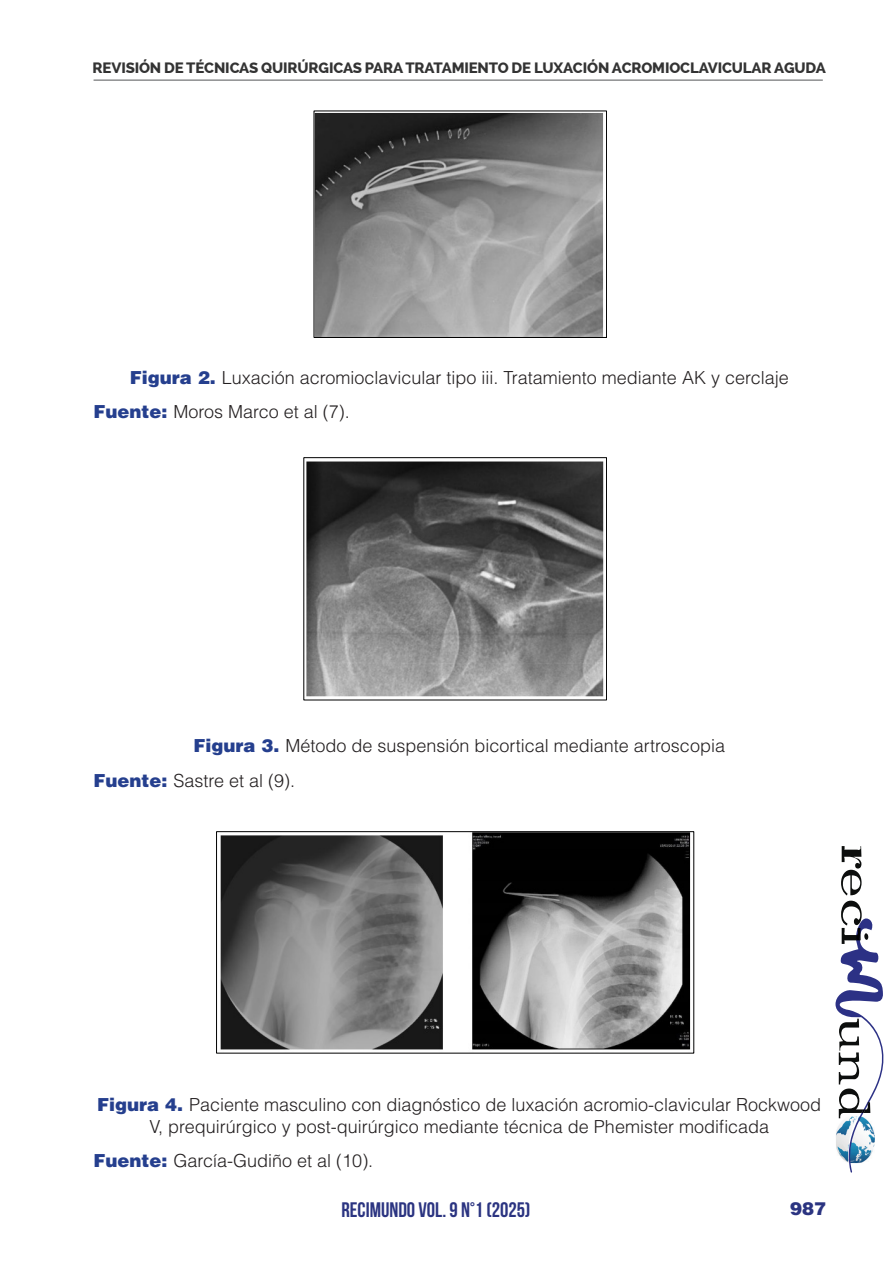
<style>
.page{position:relative;width:893px;height:1263px;background:#fff}
.page>*{position:absolute;margin:0;border:0;box-sizing:border-box;transform-origin:0 0}
.t1{font:700 21px "Bebas Neue";color:#2b3481}
.t2{font:300 18px/21.6px "Helvetica LT Std";color:#231f20;text-align:center}
.t3{font:900 18px "Helvetica LT Std";color:#2b3481}
.t4{font:800 15px "Raleway";letter-spacing:-.01em;color:#333}
.s1{font-weight:900;color:#253f8e}
</style>
<div class="page">
<hr style="left:94px;top:80px;width:729px;height:1px;background:#545557">
<svg style="left:841px;top:846px;width:20px;height:49px"></svg>
<svg style="left:835px;top:901px;width:49px;height:272px"></svg>
<img style="left:316px;top:113px;width:288px;height:223px">
<div style="left:314px;top:111px;width:293px;height:227px;border:1px solid #000"></div>
<img style="left:306px;top:461px;width:298px;height:236px">
<div style="left:303px;top:457px;width:304px;height:243px;border:1px solid #000"></div>
<img style="left:220px;top:833px;width:471px;height:217px">
<div style="left:216px;top:831px;width:478px;height:222px;border:1px solid #000"></div>
<p class="t4" style="left:92px;top:60px;width:735px">REVISIÓN DE TÉCNICAS QUIRÚRGICAS PARA TRATAMIENTO DE LUXACIÓN ACROMIOCLAVICULAR AGUDA</p>
<p class="t2" style="left:130px;top:366px;width:660px"><span class="s1">Figura 2.</span> Luxación acromioclavicular tipo iii. Tratamiento mediante AK y cerclaje</p>
<p class="t2" style="left:94px;top:401px;width:258px"><span class="s1">Fuente:</span> Moros Marco et al (7).</p>
<p class="t2" style="left:193px;top:735px;width:533px"><span class="s1">Figura 3.</span> Método de suspensión bicortical mediante artroscopia</p>
<p class="t2" style="left:94px;top:769px;width:203px"><span class="s1">Fuente:</span> Sastre et al (9).</p>
<p class="t2" style="left:97px;top:1093px;width:725px"><span class="s1">Figura 4.</span> Paciente masculino con diagnóstico de luxación acromio-clavicular Rockwood<br>V, prequirúrgico y post-quirúrgico mediante técnica de Phemister modificada</p>
<p class="t2" style="left:94px;top:1149px;width:281px"><span class="s1">Fuente:</span> García-Gudiño et al (10).</p>
<p class="t1" style="left:341px;top:1198px;width:190px">RECIMUNDO VOL. 9 N°1 (2025)</p>
<p class="t3" style="left:790px;top:1197px;width:38px">987</p>
</div>
